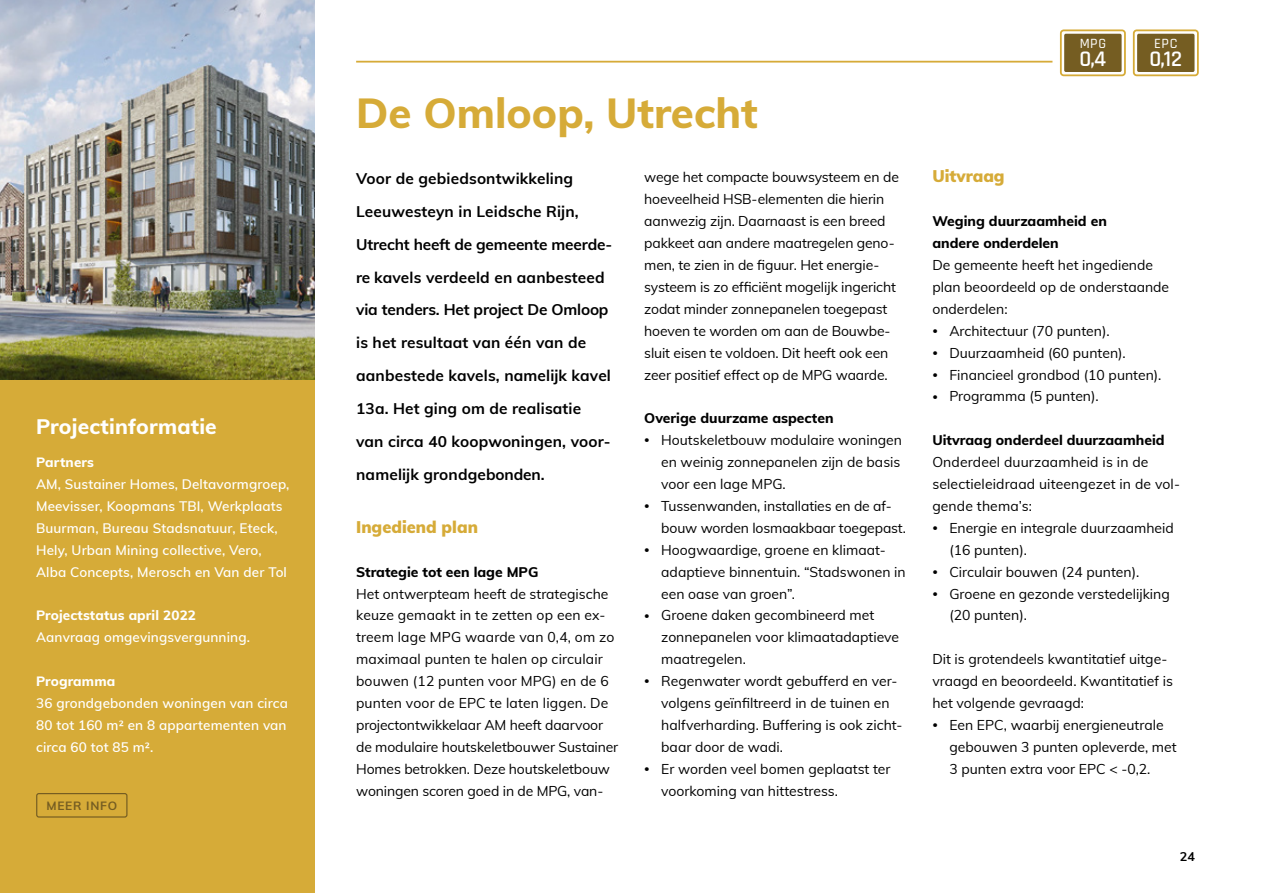
<style>
.page{position:relative;width:1263px;height:893px;background:#fff}
.page>*{position:absolute;margin:0;border:0;box-sizing:border-box;transform-origin:0 0}
.t1{font:800 42px "Muli";color:#d6ab38}
.t2{font:600 22.5px "Rajdhani";color:#fff}
.t3{font:800 21px "Muli";letter-spacing:.01em;color:#fff}
.t4{font:900 16.5px "Muli";color:#d6ab38}
.t5{font:700 15.45px/32.8px "Muli";letter-spacing:.01em;color:#000}
.t6{font:500 14.25px "Rajdhani";letter-spacing:.04em;color:#fff}
.t7{font:13.95px/21.9px "Muli";color:#000}
.t8{font:800 13.95px/21.9px "Muli";color:#000}
.t9{font:600 13.5px/21.9px "Muli";letter-spacing:.01em;color:#fff}
.t10{font:800 13.5px "Muli";letter-spacing:.01em;color:#fff}
.t11{font:700 12.6px "Muli";color:#000}
.t12{font:700 12px "Muli";letter-spacing:.06em;color:#755d22}
.s1{font-size:10.5px}
</style>
<div class="page">
<div style="left:0;top:0;width:315px;height:893px;background:#d6ab38"></div>
<img style="left:0;top:0;width:315px;height:380px">
<svg style="left:1134px;top:30px;width:64px;height:45px"></svg>
<div style="left:1133px;top:29px;width:66px;height:47px;border:2px solid #d6ab38;border-radius:3px"></div>
<div style="left:1137px;top:34px;width:57px;height:38px;background:#755d22;border-radius:2px"></div>
<svg style="left:1061px;top:30px;width:64px;height:45px"></svg>
<div style="left:1060px;top:29px;width:66px;height:47px;border:2px solid #d6ab38;border-radius:3px"></div>
<div style="left:1064px;top:34px;width:57px;height:38px;background:#755d22;border-radius:2px"></div>
<hr style="left:356px;top:61px;width:696px;height:2px;background:#d6ab38">
<div style="left:36px;top:793px;width:91px;height:25px;border:1px solid #755d22;border-radius:2px"></div>
<h3 class="t3" style="left:36px;top:418px;width:182px">Projectinformatie</h3>
<p class="t10" style="left:36px;top:457px;width:59px">Partners</p>
<p class="t9" style="left:36px;top:473px;width:255px">AM, Sustainer Homes, Deltavormgroep, Meevisser, Koopmans TBI, Werkplaats Buurman, Bureau Stadsnatuur, Eteck, Hely, Urban Mining collective, Vero, Alba Concepts, Merosch en Van der Tol</p>
<p class="t10" style="left:36px;top:610px;width:161px">Projectstatus april 2022</p>
<p class="t9" style="left:36px;top:626px;width:215px">Aanvraag omgevingsvergunning.</p>
<p class="t10" style="left:36px;top:676px;width:81px">Programma</p>
<p class="t9" style="left:36px;top:692px;width:253px;text-align:justify">36 grondgebonden woningen van circa 80 tot 160 m² en 8 appartementen van circa 60 tot 85 m².</p>
<p class="t12" style="left:47px;top:797px;width:72px">MEER INFO</p>
<h1 class="t1" style="left:356px;top:95px;width:403px">De Omloop, Utrecht</h1>
<p class="t5" style="left:356px;top:163px;width:258px">Voor de gebiedsontwikkeling<br>Leeuwesteyn in Leidsche Rijn,<br>Utrecht heeft de gemeente meerde&shy;re kavels verdeeld en aanbesteed via tenders. Het project De Omloop is het resultaat van één van de aanbestede kavels, namelijk kavel<br>13a. Het ging om de realisatie van circa 40 koopwoningen, voor&shy;namelijk grondgebonden.</p>
<p class="t4" style="left:356px;top:521px;width:123px">Ingediend plan</p>
<p class="t8" style="left:356px;top:562px;width:184px">Strategie tot een lage MPG</p>
<p class="t7" style="left:356px;top:582px;width:264px">Het ontwerpteam heeft de strategische keuze gemaakt in te zetten op een ex&shy;treem lage MPG waarde van 0,4, om zo maximaal punten te halen op circulair bouwen (12 punten voor MPG) en de 6 punten voor de EPC te laten liggen. De projectontwikkelaar AM heeft daarvoor de modulaire houtskeletbouwer Sustainer Homes betrokken. Deze houtskeletbouw woningen scoren goed in de MPG, van-</p>
<p class="t7" style="left:644px;top:166px;width:256px">wege het compacte bouwsysteem en de hoeveelheid HSB-elementen die hierin aanwezig zijn. Daarnaast is een breed pakkeet aan andere maatregelen geno&shy;men, te zien in de figuur. Het energie&shy;systeem is zo efficiënt mogelijk ingericht zodat minder zonnepanelen toegepast hoeven te worden om aan de Bouwbe&shy;sluit eisen te voldoen. Dit heeft ook een zeer positief effect op de MPG waarde.</p>
<p class="t8" style="left:644px;top:409px;width:191px">Overige duurzame aspecten</p>
<p class="t7" style="left:661px;top:431px;width:242px;text-align:justify;text-indent:-17px"><span class="s1">•</span> Houtskeletbouw modulaire woningen en weinig zonnepanelen zijn de basis voor een lage MPG.</p>
<p class="t7" style="left:661px;top:496px;width:246px;text-indent:-17px"><span class="s1">•</span> Tussenwanden, installaties en de af&shy;bouw worden losmaakbaar toegepast.</p>
<p class="t7" style="left:661px;top:540px;width:246px;text-indent:-17px"><span class="s1">•</span> Hoogwaardige, groene en klimaat&shy;adaptieve binnentuin. “Stadswonen in een oase van groen”.</p>
<p class="t7" style="left:661px;top:604px;width:239px;text-indent:-17px"><span class="s1">•</span> Groene daken gecombineerd met zonnepanelen voor klimaatadaptieve maatregelen.</p>
<p class="t7" style="left:661px;top:669px;width:243px;text-indent:-17px"><span class="s1">•</span> Regenwater wordt gebufferd en ver&shy;volgens geïnfiltreerd in de tuinen en halfverharding. Buffering is ook zicht&shy;baar door de wadi.</p>
<p class="t7" style="left:661px;top:757px;width:231px;text-indent:-17px"><span class="s1">•</span> Er worden veel bomen geplaatst ter voorkoming van hittestress.</p>
<p class="t6" style="left:1080px;top:35px;width:28px">MPG</p>
<h2 class="t2" style="left:1079px;top:52px;width:28px">0,4</h2>
<p class="t6" style="left:1154px;top:35px;width:25px">EPC</p>
<h2 class="t2" style="left:1149px;top:52px;width:34px">0,12</h2>
<p class="t4" style="left:932px;top:170px;width:74px">Uitvraag</p>
<p class="t8" style="left:932px;top:212px;width:176px">Weging duurzaamheid en andere onderdelen</p>
<p class="t7" style="left:932px;top:253px;width:238px">De gemeente heeft het ingediende plan beoordeeld op de onderstaande onderdelen:</p>
<p class="t7" style="left:932px;top:319px;width:179px"><span class="s1">•</span> Architectuur (70 punten).</p>
<p class="t7" style="left:932px;top:341px;width:195px"><span class="s1">•</span> Duurzaamheid (60 punten).</p>
<p class="t7" style="left:932px;top:363px;width:231px"><span class="s1">•</span> Financieel grondbod (10 punten).</p>
<p class="t7" style="left:932px;top:385px;width:168px"><span class="s1">•</span> Programma (5 punten).</p>
<p class="t8" style="left:932px;top:431px;width:234px">Uitvraag onderdeel duurzaamheid</p>
<p class="t7" style="left:932px;top:450px;width:249px">Onderdeel duurzaamheid is in de selectieleidraad uiteengezet in de vol&shy;gende thema’s:</p>
<p class="t7" style="left:949px;top:518px;width:226px;text-indent:-17px"><span class="s1">•</span> Energie en integrale duurzaamheid (16 punten).</p>
<p class="t7" style="left:932px;top:560px;width:208px"><span class="s1">•</span> Circulair bouwen (24 punten).</p>
<p class="t7" style="left:949px;top:582px;width:222px;text-indent:-17px"><span class="s1">•</span> Groene en gezonde verstedelijking (20 punten).</p>
<p class="t7" style="left:932px;top:648px;width:242px">Dit is grotendeels kwantitatief uitge&shy;vraagd en beoordeeld. Kwantitatief is het volgende gevraagd:</p>
<p class="t7" style="left:949px;top:713px;width:229px;text-indent:-17px"><span class="s1">•</span> Een EPC, waarbij energieneutrale gebouwen 3 punten opleverde, met<br>3 punten extra voor EPC &lt; -0,2.</p>
<p class="t11" style="left:1180px;top:852px;width:17px">24</p>
</div>
